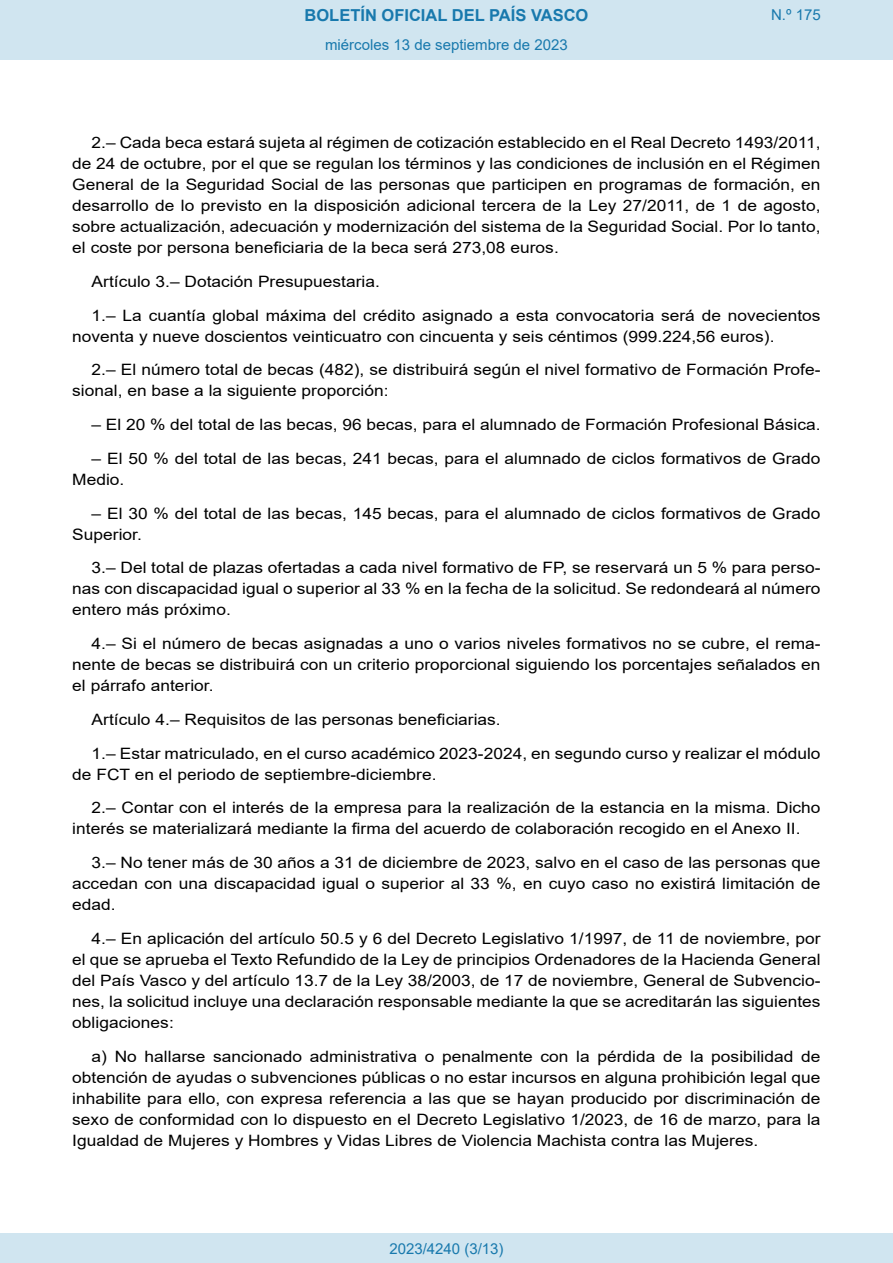
<style>
.page{position:relative;width:893px;height:1263px;background:#fff}
.page>*{position:absolute;margin:0;border:0;box-sizing:border-box;transform-origin:0 0}
.t1{font:700 16.5px "Arial";color:#1879ad}
.BOPVDetalle{font:15.6px/21px "Arial";color:#000;text-align:justify;scale:1.11 1}
.Paginacion_Centro{font:15px "Arial";color:#1879ad}
</style>
<div class="page">
<div style="left:0;top:0;width:893px;height:60px;background:#d0e5f0"></div>
<div style="left:0;top:1233px;width:893px;height:30px;background:#d0e5f0"></div>
<p class="t1" style="left:305px;top:3px;width:285px">BOLETÍN OFICIAL DEL PAÍS VASCO</p>
<p class="Paginacion_Centro" style="left:325px;top:35px;width:244px">miércoles 13 de septiembre de 2023</p>
<p class="Paginacion_Centro" style="left:771px;top:5px;width:51px">N.º 175</p>
<p class="BOPVDetalle" style="left:72px;top:132px;width:676px;text-indent:19px">2.– Cada beca estará sujeta al régimen de cotización establecido en el Real Decreto 1493/2011, de 24 de octubre, por el que se regulan los términos y las condiciones de inclusión en el Régimen General de la Seguridad Social de las personas que participen en programas de formación, en desarrollo de lo previsto en la disposición adicional tercera de la Ley 27/2011, de 1 de agosto, sobre actualización, adecuación y modernización del sistema de la Seguridad Social. Por lo tanto, el coste por persona beneficiaria de la beca será 273,08 euros.</p>
<p class="BOPVDetalle" style="left:92px;top:271px;width:261px">Artículo 3.– Dotación Presupuestaria.</p>
<p class="BOPVDetalle" style="left:72px;top:305px;width:676px;text-indent:19px">1.– La cuantía global máxima del crédito asignado a esta convocatoria será de novecientos noventa y nueve doscientos veinticuatro con cincuenta y seis céntimos (999.224,56 euros).</p>
<p class="BOPVDetalle" style="left:72px;top:359px;width:676px;text-indent:19px">2.– El número total de becas (482), se distribuirá según el nivel formativo de Formación Profe&shy;sional, en base a la siguiente proporción:</p>
<p class="BOPVDetalle" style="left:92px;top:414px;width:658px">– El 20 % del total de las becas, 96 becas, para el alumnado de Formación Profesional Básica.</p>
<p class="BOPVDetalle" style="left:72px;top:448px;width:676px;text-indent:19px">– El 50 % del total de las becas, 241 becas, para el alumnado de ciclos formativos de Grado<br>Medio.</p>
<p class="BOPVDetalle" style="left:72px;top:503px;width:676px;text-indent:19px">– El 30 % del total de las becas, 145 becas, para el alumnado de ciclos formativos de Grado<br>Superior.</p>
<p class="BOPVDetalle" style="left:72px;top:557px;width:676px;text-indent:19px">3.– Del total de plazas ofertadas a cada nivel formativo de FP, se reservará un 5 % para perso&shy;nas con discapacidad igual o superior al 33 % en la fecha de la solicitud. Se redondeará al número entero más próximo.</p>
<p class="BOPVDetalle" style="left:72px;top:633px;width:676px;text-indent:19px">4.– Si el número de becas asignadas a uno o varios niveles formativos no se cubre, el rema&shy;nente de becas se distribuirá con un criterio proporcional siguiendo los porcentajes señalados en el párrafo anterior.</p>
<p class="BOPVDetalle" style="left:92px;top:709px;width:370px">Artículo 4.– Requisitos de las personas beneficiarias.</p>
<p class="BOPVDetalle" style="left:72px;top:743px;width:676px;text-indent:19px">1.– Estar matriculado, en el curso académico 2023-2024, en segundo curso y realizar el módulo de FCT en el periodo de septiembre-diciembre.</p>
<p class="BOPVDetalle" style="left:72px;top:797px;width:676px;text-indent:19px">2.– Contar con el interés de la empresa para la realización de la estancia en la misma. Dicho interés se materializará mediante la firma del acuerdo de colaboración recogido en el Anexo II.</p>
<p class="BOPVDetalle" style="left:72px;top:852px;width:676px;text-indent:19px">3.– No tener más de 30 años a 31 de diciembre de 2023, salvo en el caso de las personas que accedan con una discapacidad igual o superior al 33 %, en cuyo caso no existirá limitación de edad.</p>
<p class="BOPVDetalle" style="left:72px;top:928px;width:676px;text-indent:19px">4.– En aplicación del artículo 50.5 y 6 del Decreto Legislativo 1/1997, de 11 de noviembre, por el que se aprueba el Texto Refundido de la Ley de principios Ordenadores de la Hacienda General del País Vasco y del artículo 13.7 de la Ley 38/2003, de 17 de noviembre, General de Subvencio&shy;nes, la solicitud incluye una declaración responsable mediante la que se acreditarán las siguientes obligaciones:</p>
<p class="BOPVDetalle" style="left:72px;top:1046px;width:676px;text-indent:19px">a) No hallarse sancionado administrativa o penalmente con la pérdida de la posibilidad de obtención de ayudas o subvenciones públicas o no estar incursos en alguna prohibición legal que inhabilite para ello, con expresa referencia a las que se hayan producido por discriminación de sexo de conformidad con lo dispuesto en el Decreto Legislativo 1/2023, de 16 de marzo, para la Igualdad de Mujeres y Hombres y Vidas Libres de Violencia Machista contra las Mujeres.</p>
<p class="Paginacion_Centro" style="left:389px;top:1238px;width:116px">2023/4240 (3/13)</p>
</div>
